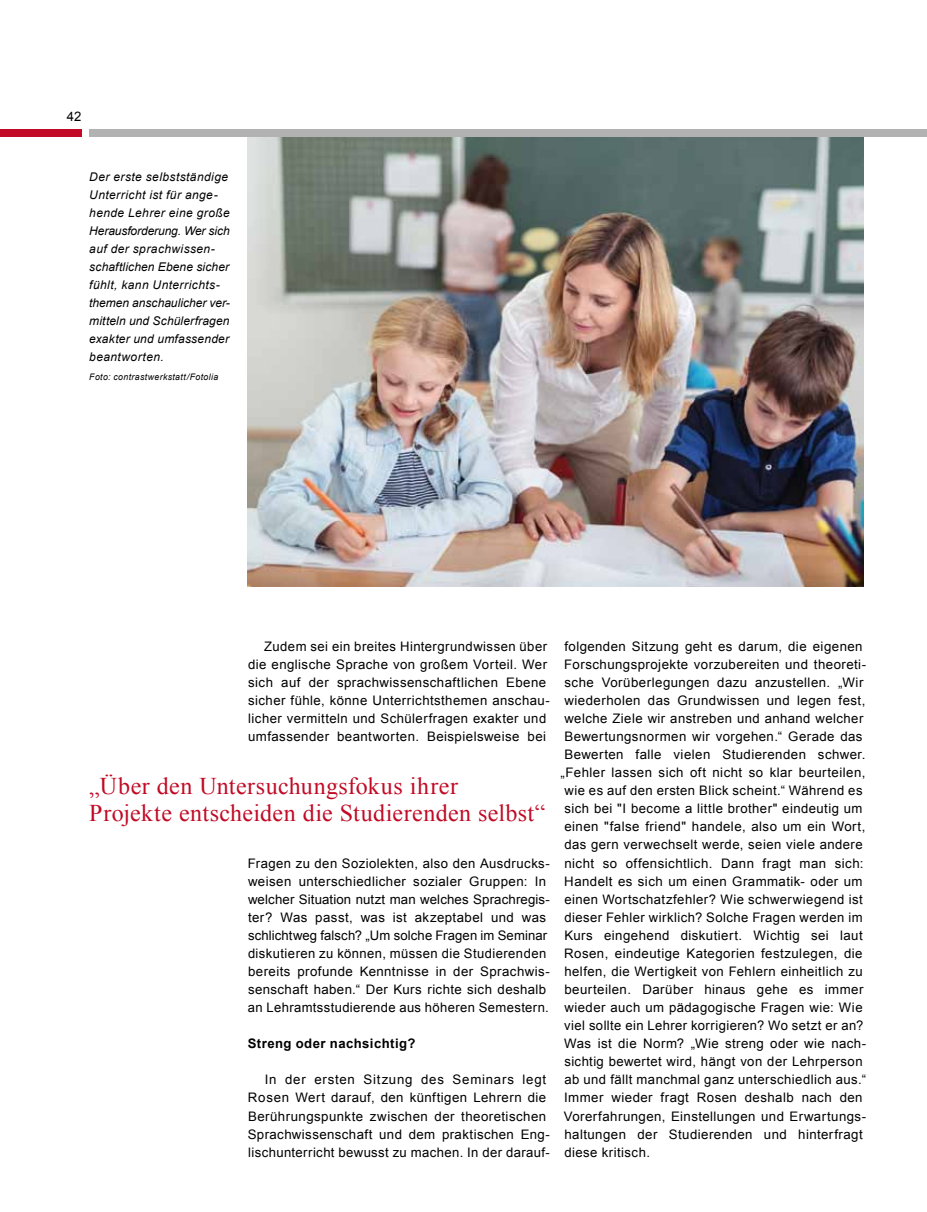
<style>
.page{position:relative;width:927px;height:1212px;background:#fff}
.page>*{position:absolute;margin:0;border:0;box-sizing:border-box;transform-origin:0 0}
.t1{font:24px/27px "Times New Roman";letter-spacing:.015em;color:#c10a25}
.t2{font:13.2px/18px "Arial";letter-spacing:.035em;color:#000}
.t3{font:700 13.2px "Arial";letter-spacing:.035em;color:#000}
.t4{font:italic 12px/18px "Arial";letter-spacing:.025em;color:#000}
.t5{font:italic 9px "Arial";letter-spacing:.045em;color:#000}
</style>
<div class="page">
<img style="left:247px;top:137px;width:616px;height:449px">
<div style="left:0;top:129px;width:82px;height:8px;background:#c10a25"></div>
<div style="left:89px;top:129px;width:838px;height:8px;background:#b3b2b2"></div>
<p class="t2" style="left:67px;top:108px;width:16px">42</p>
<p class="t4" style="left:89px;top:168px;width:142px">Der erste selbstständige<br>Unterricht ist für ange&shy;hende Lehrer eine große<br>Herausforderung. Wer sich auf der sprachwissen&shy;schaftlichen Ebene sicher fühlt, kann Unterrichts&shy;themen anschaulicher ver&shy;mitteln und Schülerfragen exakter und umfassender beantworten.</p>
<p class="t5" style="left:89px;top:371px;width:131px">Foto: contrastwerkstatt/Fotolia</p>
<p class="t2" style="left:248px;top:637px;width:303px;text-indent:16px">Zudem sei ein breites Hintergrundwissen über die englische Sprache von großem Vorteil. Wer sich auf der sprachwissenschaftlichen Ebene sicher fühle, könne Unterrichtsthemen anschau&shy;licher vermitteln und Schülerfragen exakter und umfassender beantworten. Beispielsweise bei</p>
<h1 class="t1" style="left:89px;top:772px;width:458px">„Über den Untersuchungsfokus ihrer<br>Projekte entscheiden die Studierenden selbst“</h1>
<p class="t2" style="left:248px;top:854px;width:304px">Fragen zu den Soziolekten, also den Ausdrucks&shy;weisen unterschiedlicher sozialer Gruppen: In welcher Situation nutzt man welches Sprachregis&shy;ter? Was passt, was ist akzeptabel und was schlichtweg falsch? „Um solche Fragen im Seminar diskutieren zu können, müssen die Studierenden bereits profunde Kenntnisse in der Sprachwis&shy;senschaft haben.“ Der Kurs richte sich deshalb an Lehramtsstudierende aus höheren Semestern.</p>
<p class="t3" style="left:248px;top:1035px;width:169px">Streng oder nachsichtig?</p>
<p class="t2" style="left:248px;top:1071px;width:304px;text-indent:17px">In der ersten Sitzung des Seminars legt Rosen Wert darauf, den künftigen Lehrern die Berührungspunkte zwischen der theoretischen Sprachwissenschaft und dem praktischen Eng&shy;lischunterricht bewusst zu machen. In der darauf-</p>
<p class="t2" style="left:565px;top:637px;width:300px">folgenden Sitzung geht es darum, die eigenen</p>
<p class="t2" style="left:564px;top:655px;width:304px">Forschungsprojekte vorzubereiten und theoreti-</p>
<p class="t2" style="left:564px;top:673px;width:300px">sche Vorüberlegungen dazu anzustellen. „Wir</p>
<p class="t2" style="left:564px;top:691px;width:302px">wiederholen das Grundwissen und legen fest,</p>
<p class="t2" style="left:564px;top:709px;width:300px">welche Ziele wir anstreben und anhand welcher</p>
<p class="t2" style="left:564px;top:727px;width:300px">Bewertungsnormen wir vorgehen.“ Gerade das</p>
<p class="t2" style="left:564px;top:745px;width:302px">Bewerten falle vielen Studierenden schwer.</p>
<p class="t2" style="left:560px;top:764px;width:306px">„Fehler lassen sich oft nicht so klar beurteilen,</p>
<p class="t2" style="left:564px;top:782px;width:300px">wie es auf den ersten Blick scheint.“ Während es</p>
<p class="t2" style="left:564px;top:800px;width:300px">sich bei "I become a little brother" eindeutig um</p>
<p class="t2" style="left:564px;top:818px;width:303px">einen "false friend" handele, also um ein Wort,</p>
<p class="t2" style="left:564px;top:836px;width:300px">das gern verwechselt werde, seien viele andere</p>
<p class="t2" style="left:564px;top:854px;width:300px">nicht so offensichtlich. Dann fragt man sich:</p>
<p class="t2" style="left:564px;top:872px;width:300px">Handelt es sich um einen Grammatik- oder um</p>
<p class="t2" style="left:564px;top:890px;width:300px">einen Wortschatzfehler? Wie schwerwiegend ist</p>
<p class="t2" style="left:564px;top:908px;width:300px">dieser Fehler wirklich? Solche Fragen werden im</p>
<p class="t2" style="left:564px;top:926px;width:300px">Kurs eingehend diskutiert. Wichtig sei laut</p>
<p class="t2" style="left:564px;top:944px;width:300px">Rosen, eindeutige Kategorien festzulegen, die</p>
<p class="t2" style="left:564px;top:962px;width:300px">helfen, die Wertigkeit von Fehlern einheitlich zu</p>
<p class="t2" style="left:564px;top:980px;width:300px">beurteilen. Darüber hinaus gehe es immer</p>
<p class="t2" style="left:564px;top:998px;width:300px">wieder auch um pädagogische Fragen wie: Wie</p>
<p class="t2" style="left:564px;top:1017px;width:301px">viel sollte ein Lehrer korrigieren? Wo setzt er an?</p>
<p class="t2" style="left:564px;top:1035px;width:304px">Was ist die Norm? „Wie streng oder wie nach-</p>
<p class="t2" style="left:564px;top:1053px;width:300px">sichtig bewertet wird, hängt von der Lehrperson</p>
<p class="t2" style="left:564px;top:1071px;width:303px">ab und fällt manchmal ganz unterschiedlich aus.“</p>
<p class="t2" style="left:564px;top:1089px;width:300px">Immer wieder fragt Rosen deshalb nach den</p>
<p class="t2" style="left:564px;top:1107px;width:304px">Vorerfahrungen, Einstellungen und Erwartungs-</p>
<p class="t2" style="left:564px;top:1125px;width:300px">haltungen der Studierenden und hinterfragt</p>
<p class="t2" style="left:564px;top:1143px;width:87px">diese kritisch.</p>
</div>
